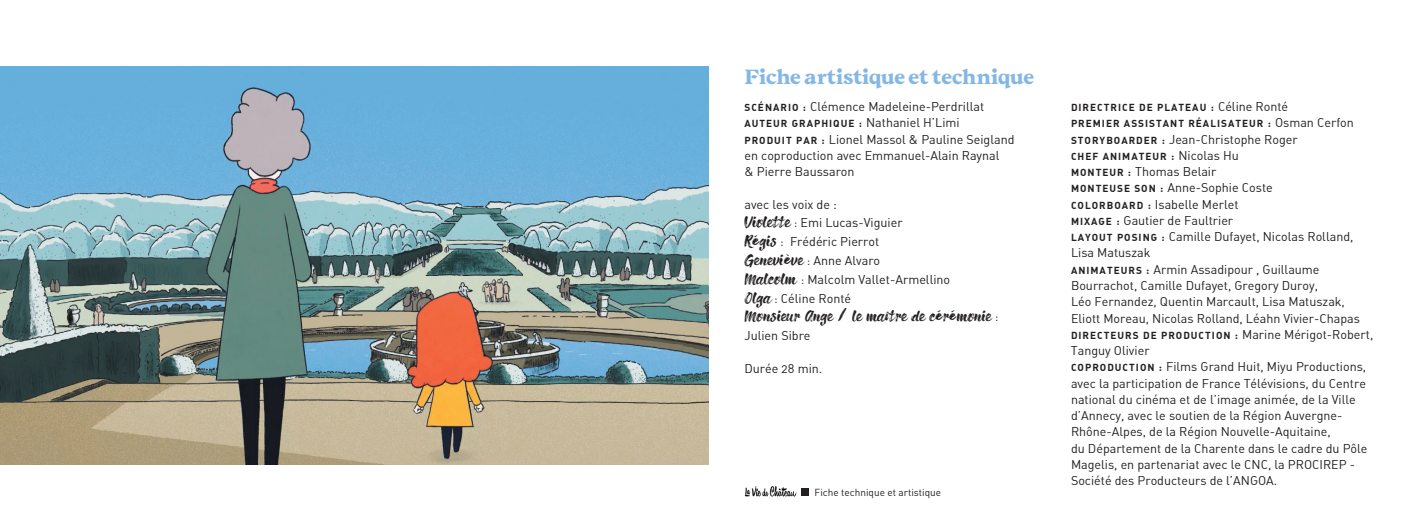
<style>
.page{position:relative;width:1418px;height:532px;background:#fff}
.page>*{position:absolute;margin:0;border:0;box-sizing:border-box;transform-origin:0 0}
.t1{font:21.25px "Beirut Poster";color:#85b7e4}
.t2{font:15px "Richie Brusher";color:#231f20}
.t3{font:12.5px/16.2px "DIN Alternate";color:#231f20}
.t4{font:700 10px/16.2px "DIN Alternate";letter-spacing:.1em;color:#231f20}
.t5{font:10px "DIN Alternate";color:#231f20}
.s1{font-weight:700;font-size:10px}
.s2{font-weight:400;font-size:12.5px}
.s3{font-family:"Richie Brusher";font-size:15px}
.s4{font-family:"Abecedary";font-size:13.75px}
.s5{font-family:"Hey October";font-size:17.5px}
.s6{font-family:"Hey October"}
</style>
<div class="page">
<img style="left:0;top:66px;width:709px;height:398px">
<img style="left:744px;top:486px;width:52px;height:10px">
<div style="left:801px;top:488px;width:8px;height:8px;background:#231f20"></div>
<h1 class="t1" style="left:744px;top:63px;width:291px">Fiche artistique et technique</h1>
<p class="t3" style="left:744px;top:98px;width:241px"><span class="s1">SCÉNARIO :</span> Clémence Madeleine-Perdrillat</p>
<p class="t4" style="left:744px;top:115px;width:217px">AUTEUR GRAPHIQUE : <span class="s2">Nathaniel H’Limi</span></p>
<p class="t3" style="left:744px;top:131px;width:271px"><span class="s1">PRODUIT PAR :</span> Lionel Massol &amp; Pauline Seigland en coproduction avec Emmanuel-Alain Raynal<br>&amp; Pierre Baussaron</p>
<p class="t3" style="left:744px;top:194px;width:207px;line-height:18.8px">avec les voix de :<br><span class="s3">Violette</span> <span class="s4">:</span> Emi Lucas-Viguier<br><span class="s3">R</span><span class="s5">é</span><span class="s3">gis</span> <span class="s4">:</span> Frédéric Pierrot<br><span class="s3">Genevi</span><span class="s5">è</span><span class="s3">ve</span> <span class="s4">:</span> Anne Alvaro<br><span class="s3">Malcolm</span> <span class="s4">:</span> Malcolm Vallet-Armellino<br><span class="s3">Olga</span> <span class="s4">:</span> Céline Ronté</p>
<p class="t2" style="left:744px;top:309px;width:255px">Monsieur Ange <span class="s5">/</span> le ma<span class="s6">î</span>tre de c<span class="s5">é</span>r<span class="s5">é</span>monie <span class="s4">:</span></p>
<p class="t3" style="left:744px;top:327px;width:68px">Julien Sibre</p>
<p class="t3" style="left:744px;top:359px;width:79px">Durée 28 min.</p>
<p class="t5" style="left:814px;top:486px;width:128px">Fiche technique et artistique</p>
<p class="t4" style="left:1070px;top:99px;width:284px">DIRECTRICE DE PLATEAU : <span class="s2">Céline Ronté<br></span>PREMIER ASSISTANT RÉALISATEUR : <span class="s2">Osman Cerfon</span></p>
<p class="t3" style="left:1070px;top:131px;width:228px"><span class="s1">STORYBOARDER :</span> Jean-Christophe Roger</p>
<p class="t4" style="left:1070px;top:148px;width:169px">CHEF ANIMATEUR : <span class="s2">Nicolas Hu</span></p>
<p class="t3" style="left:1070px;top:163px;width:290px"><span class="s1">MONTEUR :</span> Thomas Belair<br><span class="s1">MONTEUSE SON :</span> Anne-Sophie Coste<br><span class="s1">COLORBOARD :</span> Isabelle Merlet<br><span class="s1">MIXAGE :</span> Gautier de Faultrier<br><span class="s1">LAYOUT POSING :</span> Camille Dufayet, Nicolas Rolland, Lisa Matuszak<br><span class="s1">ANIMATEURS :</span> Armin Assadipour , Guillaume Bourrachot, Camille Dufayet, Gregory Duroy,<br>Léo Fernandez, Quentin Marcault, Lisa Matuszak, Eliott Moreau, Nicolas Rolland, Léahn Vivier-Chapas</p>
<p class="t4" style="left:1070px;top:326px;width:304px">DIRECTEURS DE PRODUCTION : <span class="s2">Marine Mérigot-Robert,</span></p>
<p class="t3" style="left:1070px;top:342px;width:298px">Tanguy Olivier<br><span class="s1">COPRODUCTION :</span> Films Grand Huit, Miyu Productions, avec la participation de France Télévisions, du Centre national du cinéma et de l’image animée, de la Ville d’Annecy, avec le soutien de la Région Auvergne-Rhône-Alpes, de la Région Nouvelle-Aquitaine,<br>du Département de la Charente dans le cadre du Pôle Magelis, en partenariat avec le CNC, la PROCIREP - Société des Producteurs de l’ANGOA.</p>
</div>
